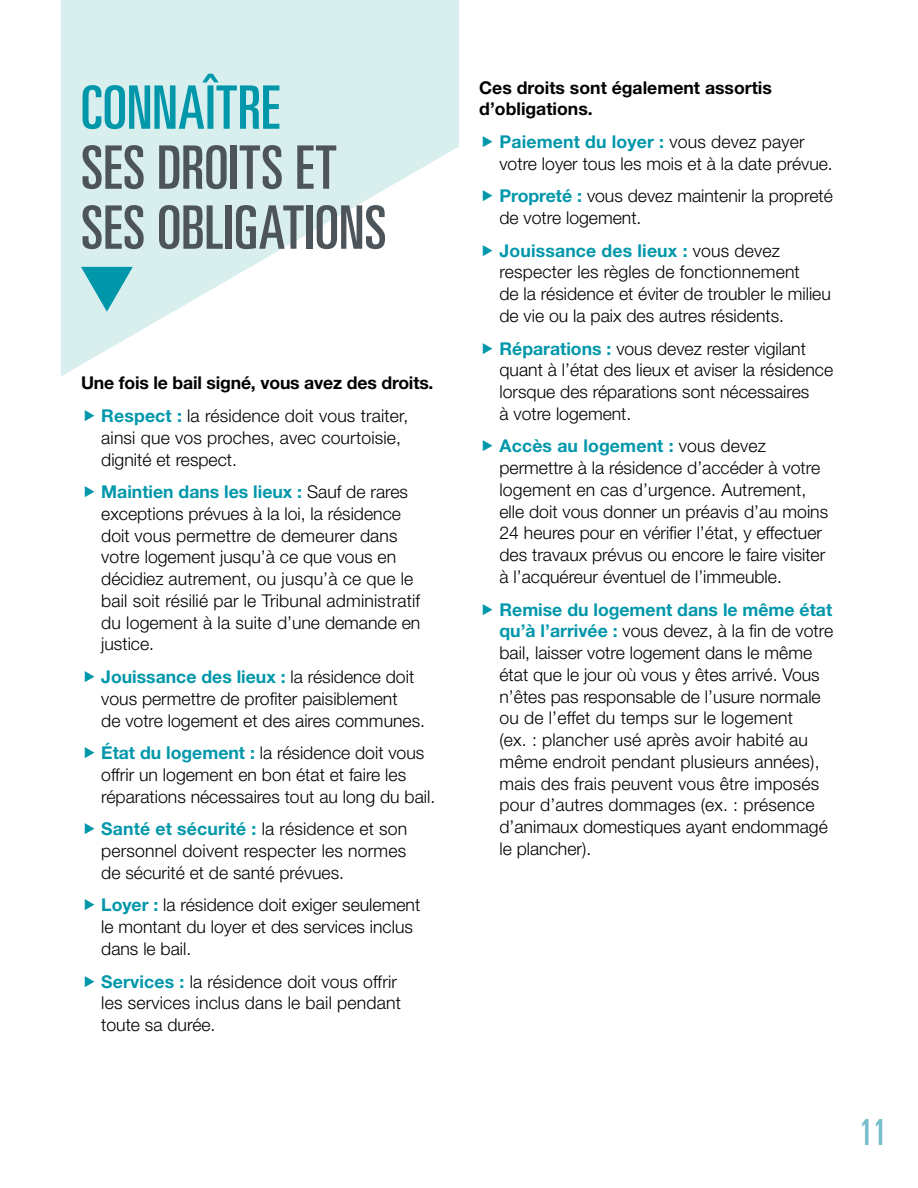
<style>
.page{position:relative;width:918px;height:1188px;background:#fff}
.page>*{position:absolute;margin:0;border:0;box-sizing:border-box;transform-origin:0 0}
.t1{font:ultra-condensed 60px/60px "Univers";color:#4d555b}
.t2{font:ultra-condensed 36px "Univers";color:#77becc}
.t3{font:300 17.7px/21.8px "Helvetica Neue LT Std";color:#000}
.t4{font:700 17.7px/21.8px "Helvetica Neue LT Std";color:#000}
.s1{color:#0097aa}
.s2{font-weight:700;color:#0097aa}
</style>
<div class="page">
<svg style="left:61px;top:0;width:398px;height:376px;fill:#d8efee"></svg>
<svg style="left:81px;top:267px;width:52px;height:45px;background:#6dc3cc"></svg>
<h2 class="t1" style="left:81px;top:77px;width:307px"><span class="s1">CONNAÎTRE<br></span>SES DROITS ET<br>SES OBLIGATIONS</h2>
<p class="t4" style="left:81px;top:372px;width:354px">Une fois le bail signé, vous avez des droits.</p>
<p class="t3" style="left:101px;top:404px;width:309px"><span class="s2">Respect :</span> la résidence doit vous traiter, ainsi que vos proches, avec courtoisie, dignité et respect.</p>
<p class="t3" style="left:101px;top:481px;width:321px"><span class="s2">Maintien dans les lieux :</span> Sauf de rares exceptions prévues à la loi, la résidence doit vous permettre de demeurer dans votre logement jusqu’à ce que vous en décidiez autrement, ou jusqu’à ce que le bail soit résilié par le Tribunal administratif du logement à la suite d’une demande en justice.</p>
<p class="t3" style="left:101px;top:665px;width:325px"><span class="s2">Jouissance des lieux :</span> la résidence doit vous permettre de profiter paisiblement<br>de votre logement et des aires communes.</p>
<p class="t3" style="left:101px;top:742px;width:335px"><span class="s2">État du logement :</span> la résidence doit vous offrir un logement en bon état et faire les réparations nécessaires tout au long du bail.</p>
<p class="t3" style="left:101px;top:818px;width:308px;text-align:justify"><span class="s2">Santé et sécurité :</span> la résidence et son personnel doivent respecter les normes de sécurité et de santé prévues.</p>
<p class="t3" style="left:101px;top:894px;width:320px"><span class="s2">Loyer :</span> la résidence doit exiger seulement le montant du loyer et des services inclus dans le bail.</p>
<p class="t3" style="left:101px;top:970px;width:301px"><span class="s2">Services :</span> la résidence doit vous offrir les services inclus dans le bail pendant toute sa durée.</p>
<p class="t4" style="left:479px;top:76px;width:294px">Ces droits sont également assortis d’obligations.</p>
<p class="t3" style="left:500px;top:130px;width:335px"><span class="s2">Paiement du loyer :</span> vous devez payer votre loyer tous les mois et à la date prévue.</p>
<p class="t3" style="left:500px;top:185px;width:335px"><span class="s2">Propreté :</span> vous devez maintenir la propreté de votre logement.</p>
<p class="t3" style="left:500px;top:239px;width:333px"><span class="s2">Jouissance des lieux :</span> vous devez respecter les règles de fonctionnement<br>de la résidence et éviter de troubler le milieu de vie ou la paix des autres résidents.</p>
<p class="t3" style="left:500px;top:337px;width:335px"><span class="s2">Réparations :</span> vous devez rester vigilant quant à l’état des lieux et aviser la résidence lorsque des réparations sont nécessaires<br>à votre logement.</p>
<p class="t3" style="left:500px;top:435px;width:330px"><span class="s2">Accès au logement :</span> vous devez permettre à la résidence d’accéder à votre logement en cas d’urgence. Autrement, elle doit vous donner un préavis d’au moins 24 heures pour en vérifier l’état, y effectuer des travaux prévus ou encore le faire visiter à l’acquéreur éventuel de l’immeuble.</p>
<p class="t3" style="left:500px;top:598px;width:335px"><span class="s2">Remise du logement dans le même état qu’à l’arrivée :</span> vous devez, à la fin de votre bail, laisser votre logement dans le même état que le jour où vous y êtes arrivé. Vous n’êtes pas responsable de l’usure normale ou de l’effet du temps sur le logement<br>(ex. : plancher usé après avoir habité au même endroit pendant plusieurs années), mais des frais peuvent vous être imposés pour d’autres dommages (ex. : présence d’animaux domestiques ayant endommagé le plancher).</p>
<h2 class="t2" style="left:860px;top:1111px;width:28px">11</h2>
</div>
